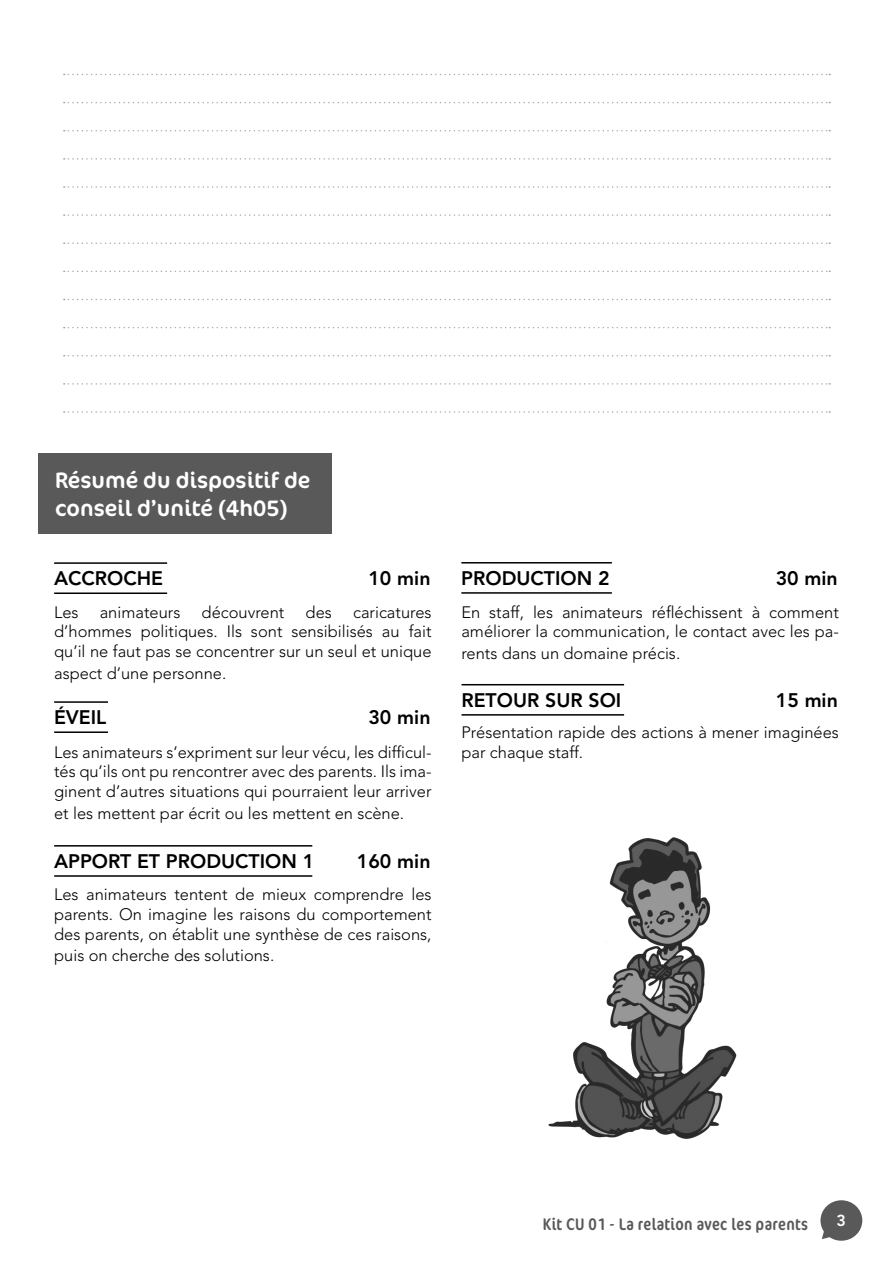
<style>
.page{position:relative;width:893px;height:1263px;background:#fff}
.page>*{position:absolute;margin:0;border:0;box-sizing:border-box;transform-origin:0 0}
.t1{font:22.5px/27.8px "Cocon OT";color:#fff}
.t2{font:800 19.5px "Avenir LT Std";color:#000}
.t3{font:condensed 16.95px "Cocon OT";letter-spacing:.02em;color:#595959}
.t4{font:300 16.5px/19.8px "Avenir LT Std";color:#000;text-align:justify}
.t5{font:800 15.9px "Avenir LT Std";color:#fff}
</style>
<div class="page">
<svg style="left:820px;top:1200px;width:42px;height:41px"></svg>
<div style="left:38px;top:453px;width:293px;height:80px;background:#595959"></div>
<svg style="left:64px;top:158px;width:766px;height:2px"></svg>
<svg style="left:64px;top:102px;width:766px;height:1px"></svg>
<svg style="left:64px;top:74px;width:766px;height:1px"></svg>
<svg style="left:64px;top:186px;width:766px;height:2px"></svg>
<svg style="left:64px;top:130px;width:766px;height:1px"></svg>
<svg style="left:64px;top:299px;width:766px;height:1px"></svg>
<svg style="left:64px;top:242px;width:766px;height:2px"></svg>
<svg style="left:64px;top:214px;width:766px;height:2px"></svg>
<svg style="left:64px;top:327px;width:766px;height:1px"></svg>
<svg style="left:64px;top:271px;width:766px;height:1px"></svg>
<hr style="left:54px;top:592px;width:113px;height:2px;background:#000">
<hr style="left:54px;top:562px;width:113px;height:2px;background:#000">
<hr style="left:54px;top:731px;width:54px;height:2px;background:#000">
<hr style="left:54px;top:701px;width:54px;height:2px;background:#000">
<hr style="left:54px;top:875px;width:258px;height:2px;background:#000">
<hr style="left:54px;top:845px;width:258px;height:1px;background:#000">
<hr style="left:461px;top:592px;width:151px;height:2px;background:#000">
<hr style="left:461px;top:562px;width:151px;height:1px;background:#000">
<hr style="left:461px;top:714px;width:163px;height:2px;background:#000">
<hr style="left:461px;top:684px;width:163px;height:1px;background:#000">
<svg style="left:64px;top:383px;width:766px;height:2px"></svg>
<svg style="left:64px;top:411px;width:766px;height:2px"></svg>
<svg style="left:64px;top:355px;width:766px;height:1px"></svg>
<img style="left:548px;top:838px;width:189px;height:301px">
<p class="t1" style="left:55px;top:467px;width:257px">Résumé du dispositif de conseil d’unité (4h05)</p>
<p class="t2" style="left:54px;top:567px;width:111px">ACCROCHE</p>
<p class="t2" style="left:368px;top:567px;width:64px">10 min</p>
<p class="t4" style="left:54px;top:602px;width:26px">Les</p>
<p class="t4" style="left:100px;top:602px;width:82px">animateurs</p>
<p class="t4" style="left:202px;top:602px;width:84px">découvrent</p>
<p class="t4" style="left:306px;top:602px;width:28px">des</p>
<p class="t4" style="left:54px;top:602px;width:379px;text-indent:299px">caricatures d’hommes politiques. Ils sont sensibilisés au fait qu’il ne faut pas se concentrer sur un seul et unique</p>
<p class="t4" style="left:54px;top:663px;width:174px">aspect d’une personne.</p>
<p class="t2" style="left:54px;top:706px;width:54px">ÉVEIL</p>
<p class="t2" style="left:368px;top:706px;width:64px">30 min</p>
<p class="t4" style="left:54px;top:742px;width:379px">Les animateurs s’expriment sur leur vécu, les difficul&shy;tés qu’ils ont pu rencontrer avec des parents. Ils ima&shy;ginent d’autres situations qui pourraient leur arriver</p>
<p class="t4" style="left:54px;top:803px;width:352px">et les mettent par écrit ou les mettent en scène.</p>
<p class="t2" style="left:54px;top:849px;width:262px">APPORT ET PRODUCTION 1</p>
<p class="t2" style="left:357px;top:849px;width:75px">160 min</p>
<p class="t4" style="left:54px;top:885px;width:379px">Les animateurs tentent de mieux comprendre les parents. On imagine les raisons du comportement des parents, on établit une synthèse de ces raisons,</p>
<p class="t4" style="left:54px;top:946px;width:222px">puis on cherche des solutions.</p>
<p class="t2" style="left:461px;top:566px;width:150px">PRODUCTION 2</p>
<p class="t2" style="left:776px;top:566px;width:64px">30 min</p>
<p class="t4" style="left:461px;top:602px;width:379px">En staff, les animateurs réfléchissent à comment améliorer la communication, le contact avec les pa-</p>
<p class="t4" style="left:461px;top:643px;width:220px">rents dans un domaine précis.</p>
<p class="t2" style="left:461px;top:688px;width:161px">RETOUR SUR SOI</p>
<p class="t2" style="left:776px;top:688px;width:64px">15 min</p>
<p class="t4" style="left:461px;top:723px;width:379px">Présentation rapide des actions à mener imaginées par chaque staff.</p>
<p class="t3" style="left:543px;top:1215px;width:267px">Kit CU 01 - La relation avec les parents</p>
<p class="t5" style="left:836px;top:1211px;width:11px">3</p>
</div>
